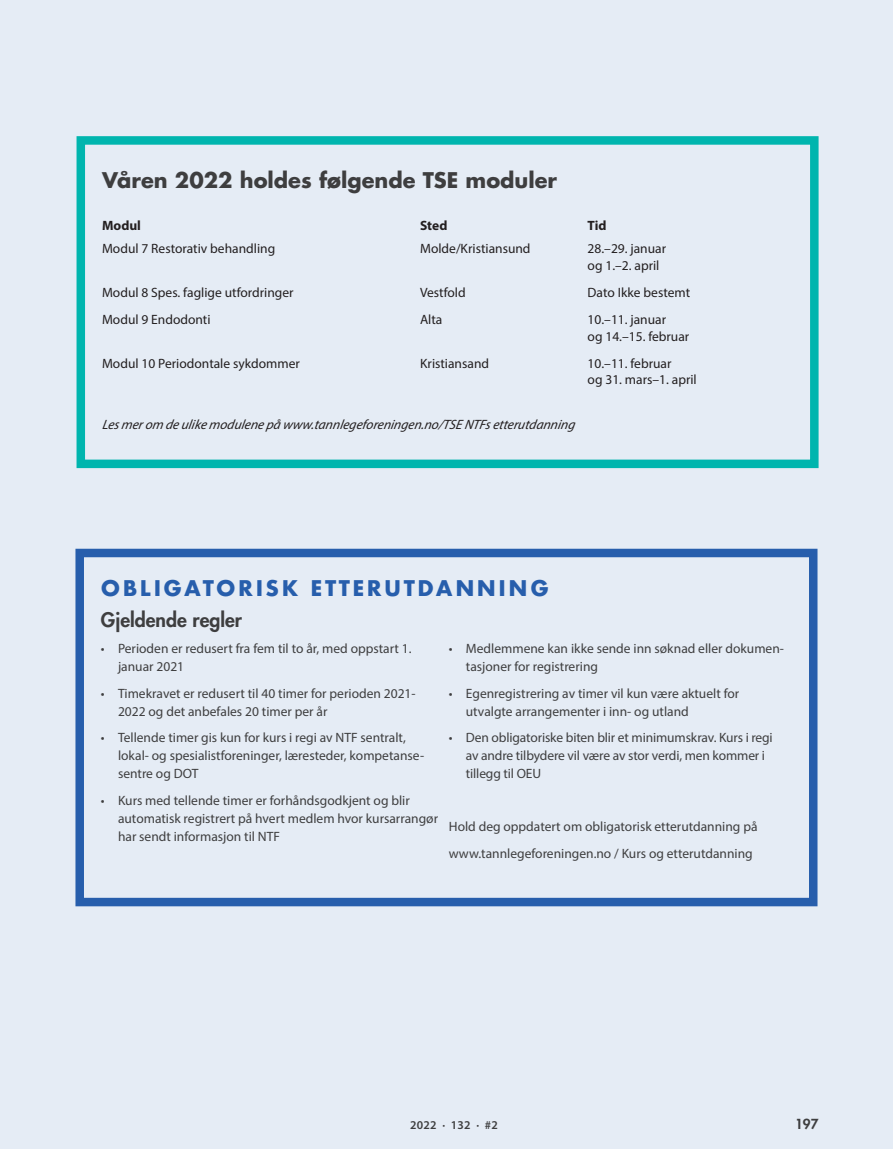
<style>
.page{position:relative;width:893px;height:1149px;background:#fff}
.page>*{position:absolute;margin:0;border:0;box-sizing:border-box;transform-origin:0 0}
.t1{font:700 21px "Futura Std";color:#3e3e3f}
.t2{font:700 21px "Futura";letter-spacing:.12em;color:#275eac}
.t3{font:800 19.5px "Futura Std";color:#3e3e3f}
.t4{font:13.5px/18px "Myriad Pro";color:#3e3e3f}
.t5{font:13.5px/16.5px "Myriad Pro";color:#231f20}
.t6{font:italic 13.5px "Myriad Pro";color:#231f20}
.t7{font:700 13.5px "Myriad Pro";color:#231f20}
.t8{font:800 13.5px "Futura Std";color:#3e3e3f}
.t9{font:600 12px "Myriad Pro";letter-spacing:.02em;color:#3e3e3f}
</style>
<div class="page">
<div style="left:0;top:0;width:893px;height:1148px;background:#e5ecf5"></div>
<div style="left:75px;top:548px;width:742px;height:358px;border:9px solid #275eac"></div>
<div style="left:77px;top:136px;width:742px;height:332px;border:9px solid #00b5ae"></div>
<h1 class="t1" style="left:102px;top:166px;width:457px">Våren 2022 holdes følgende TSE moduler</h1>
<p class="t7" style="left:102px;top:216px;width:40px">Modul</p>
<p class="t7" style="left:420px;top:216px;width:29px">Sted</p>
<p class="t7" style="left:588px;top:216px;width:20px">Tid</p>
<p class="t5" style="left:102px;top:240px;width:175px">Modul 7 Restorativ behandling</p>
<p class="t5" style="left:420px;top:240px;width:112px">Molde/Kristiansund</p>
<p class="t5" style="left:588px;top:240px;width:80px">28.–29. januar og 1.–2. april</p>
<p class="t5" style="left:102px;top:284px;width:193px">Modul 8 Spes. faglige utfordringer</p>
<p class="t5" style="left:420px;top:284px;width:47px">Vestfold</p>
<p class="t5" style="left:588px;top:284px;width:104px">Dato Ikke bestemt</p>
<p class="t5" style="left:102px;top:311px;width:110px">Modul 9 Endodonti</p>
<p class="t5" style="left:420px;top:311px;width:24px">Alta</p>
<p class="t5" style="left:588px;top:311px;width:103px">10.–11. januar<br>og 14.–15. februar</p>
<p class="t5" style="left:102px;top:354px;width:199px">Modul 10 Periodontale sykdommer</p>
<p class="t5" style="left:420px;top:354px;width:71px">Kristiansand</p>
<p class="t5" style="left:588px;top:354px;width:111px">10.–11. februar<br>og 31. mars–1. april</p>
<p class="t6" style="left:102px;top:415px;width:477px">Lesmerom de ulike modulene på www.tannlegeforeningen.no/TSE NTFsetterutdanning</p>
<h1 class="t2" style="left:101px;top:572px;width:449px">OBLIGATORISK ETTERUTDANNING</h1>
<h2 class="t3" style="left:101px;top:607px;width:142px">Gjeldende regler</h2>
<p class="t4" style="left:118px;top:639px;width:295px;text-indent:-17px">• Perioden er redusert fra fem til to år, med oppstart 1. januar 2021</p>
<p class="t4" style="left:118px;top:683px;width:299px;text-indent:-17px">• Timekravet er redusert til 40 timer for perioden 2021-<br>2022 og det anbefales 20 timer per år</p>
<p class="t4" style="left:118px;top:728px;width:308px;text-indent:-17px">• Tellende timer gis kun for kurs i regi av NTF sentralt, lokal- og spesialistforeninger, læresteder, kompetanse&shy;sentre og DOT</p>
<p class="t4" style="left:118px;top:790px;width:322px;text-indent:-17px">• Kurs med tellende timer er forhåndsgodkjent og blir automatisk registrert på hvert medlem hvor kursarrangør har sendt informasjon til NTF</p>
<p class="t4" style="left:466px;top:639px;width:320px;text-indent:-17px">• Medlemmene kan ikke sende inn søknad eller dokumen&shy;tasjoner for registrering</p>
<p class="t4" style="left:466px;top:683px;width:275px;text-indent:-17px">• Egenregistrering av timer vil kun være aktuelt for utvalgte arrangementer i inn- og utland</p>
<p class="t4" style="left:466px;top:728px;width:308px;text-indent:-17px">• Den obligatoriske biten blir et minimumskrav. Kurs i regi av andre tilbydere vil være av stor verdi, men kommer i tillegg til OEU</p>
<p class="t4" style="left:449px;top:813px;width:310px;line-height:26.5px">Hold deg oppdatert om obligatorisk etterutdanning på www.tannlegeforeningen.no / Kurs og etterutdanning</p>
<p class="t9" style="left:410px;top:1117px;width:89px">2022 · 132 · #2</p>
<p class="t8" style="left:795px;top:1115px;width:25px">197</p>
</div>
